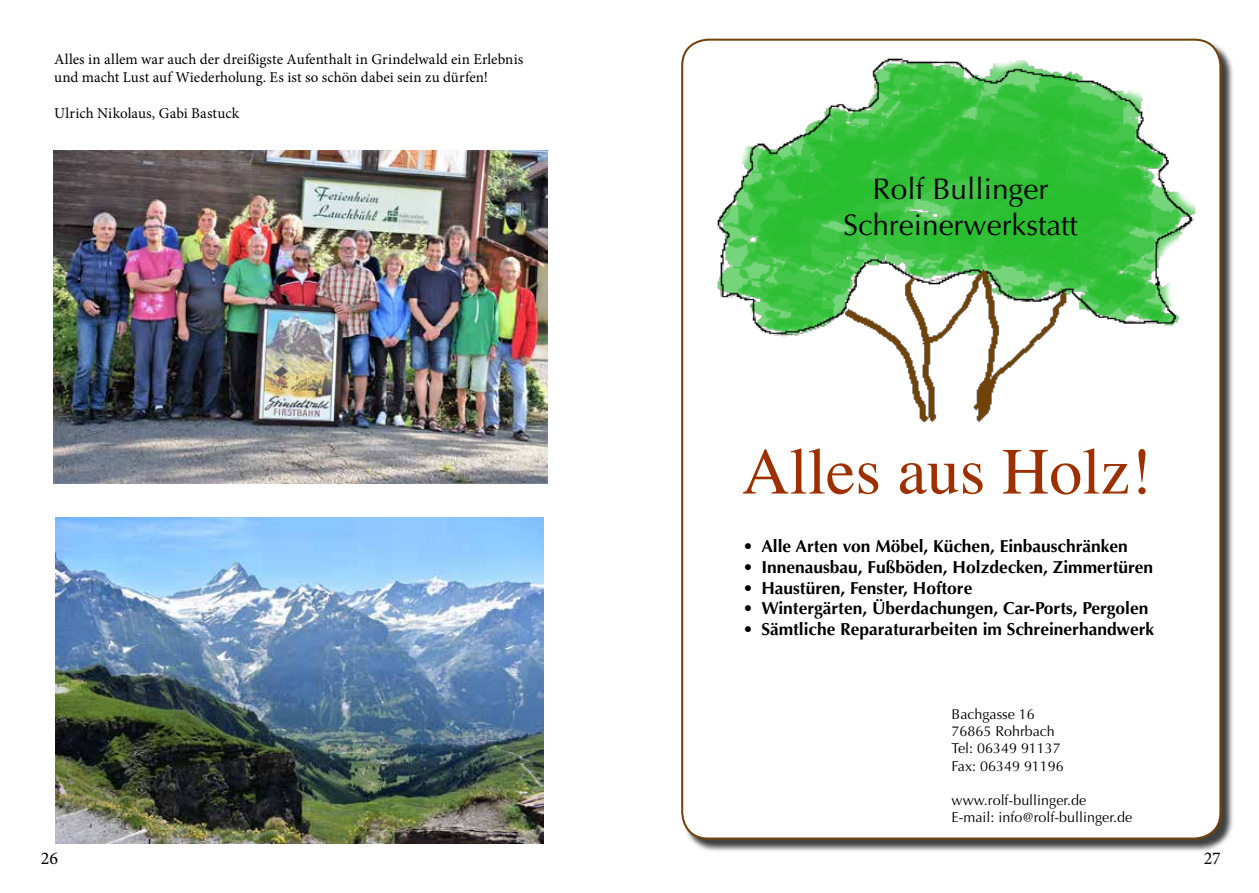
<style>
.page{position:relative;width:1259px;height:893px;background:#fff}
.page>*{position:absolute;margin:0;border:0;box-sizing:border-box;transform-origin:0 0}
.t1{font:65.85px "Times";color:#9e3000}
.t2{font:29.85px/35.8px "Optima";color:#000;text-align:center}
.t3{font:18px "Minion Pro";color:#000}
.t4{font:700 17.4px "Optima";color:#000}
.t5{font:15px/18px "Minion Pro";letter-spacing:.005em;color:#000}
.t6{font:14.25px/17.1px "Optima";color:#000}
</style>
<div class="page">
<img style="left:53px;top:150px;width:495px;height:334px">
<img style="left:55px;top:517px;width:489px;height:326px">
<div style="left:683px;top:40px;width:551px;height:812px;background:#000;opacity:.75"></div>
<div style="left:682px;top:40px;width:538px;height:798px;background:#fff;border-radius:26px"></div>
<img style="left:681px;top:50px;width:535px;height:444px">
<p class="t5" style="left:54px;top:50px;width:471px">Alles in allem war auch der dreißigste Aufenthalt in Grindelwald ein Erlebnis und macht Lust auf Wiederholung. Es ist so schön dabei sein zu dürfen!</p>
<p class="t5" style="left:54px;top:104px;width:187px">Ulrich Nikolaus, Gabi Bastuck</p>
<h2 class="t2" style="left:843px;top:171px;width:236px">Rolf Bullinger<br>Schreinerwerkstatt</h2>
<h1 class="t1" style="left:742px;top:410px;width:411px">Alles aus Holz!</h1>
<p class="t4" style="left:743px;top:536px;width:386px">• Alle Arten von Möbel, Küchen, Einbauschränken</p>
<p class="t4" style="left:743px;top:557px;width:412px">• Innenausbau, Fußböden, Holzdecken, Zimmertüren</p>
<p class="t4" style="left:743px;top:578px;width:231px">• Haustüren, Fenster, Hoftore</p>
<p class="t4" style="left:743px;top:598px;width:407px">• Wintergärten, Überdachungen, Car-Ports, Pergolen</p>
<p class="t4" style="left:743px;top:619px;width:413px">• Sämtliche Reparaturarbeiten im Schreinerhandwerk</p>
<p class="t6" style="left:951px;top:706px;width:114px">Bachgasse 16<br>76865 Rohrbach<br>Tel: 06349 91137<br>Fax: 06349 91196</p>
<p class="t6" style="left:951px;top:792px;width:182px">www.rolf-bullinger.de<br>E-mail: info@rolf-bullinger.de</p>
<p class="t3" style="left:41px;top:846px;width:19px">26</p>
<p class="t3" style="left:1203px;top:846px;width:19px">27</p>
</div>
